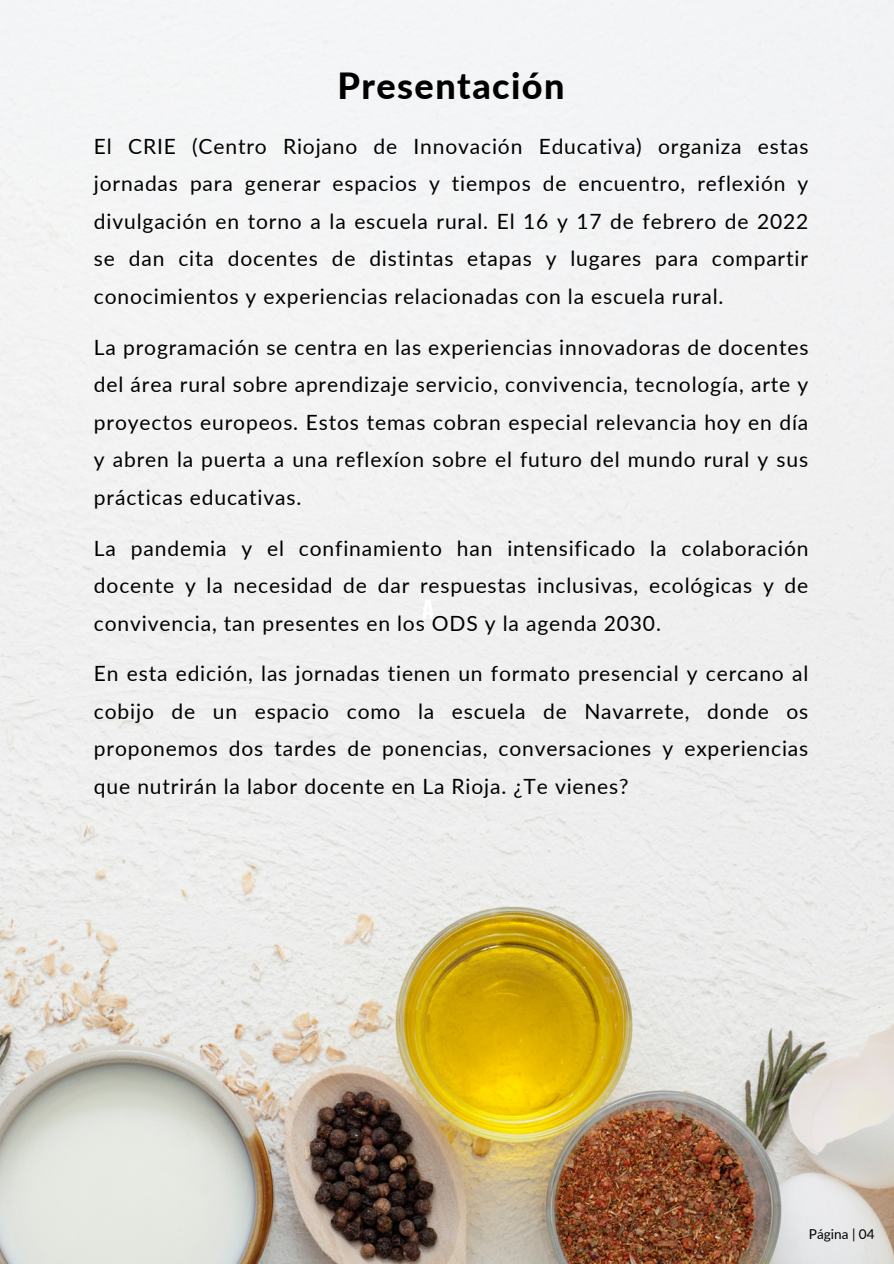
<style>
.page{position:relative;width:894px;height:1264px;background:#fff}
.page>*{position:absolute;margin:0;border:0;box-sizing:border-box;transform-origin:0 0}
.t1{font:800 36px "Lato";letter-spacing:.04em;color:#000}
.t2{font:21px/37.5px "Lato";letter-spacing:.04em;color:#000;text-align:justify}
.t3{font:13.65px "Lato";color:#000}
</style>
<div class="page">
<img style="left:0;top:0;width:893px;height:1263px">
<p class="t1" style="left:337px;top:64px;width:229px">Presentación</p>
<p class="t2" style="left:94px;top:127px;width:716px">El CRIE (Centro Riojano de Innovación Educativa) organiza estas jornadas para generar espacios y tiempos de encuentro, reflexión y divulgación en torno a la escuela rural. El 16 y 17 de febrero de 2022 se dan cita docentes de distintas etapas y lugares para compartir conocimientos y experiencias relacionadas con la escuela rural.</p>
<p class="t2" style="left:94px;top:328px;width:715px">La programación se centra en las experiencias innovadoras de docentes del área rural sobre aprendizaje servicio, convivencia, tecnología, arte y proyectos europeos. Estos temas cobran especial relevancia hoy en día y abren la puerta a una reflexíon sobre el futuro del mundo rural y sus prácticas educativas.</p>
<p class="t2" style="left:94px;top:528px;width:716px">La pandemia y el confinamiento han intensificado la colaboración docente y la necesidad de dar respuestas inclusivas, ecológicas y de convivencia, tan presentes en los ODS y la agenda 2030.</p>
<p class="t2" style="left:94px;top:654px;width:715px">En esta edición, las jornadas tienen un formato presencial y cercano al cobijo de un espacio como la escuela de Navarrete, donde os proponemos dos tardes de ponencias, conversaciones y experiencias que nutrirán la labor docente en La Rioja. ¿Te vienes?</p>
<p class="t3" style="left:808px;top:1225px;width:67px">Página | 04</p>
</div>
